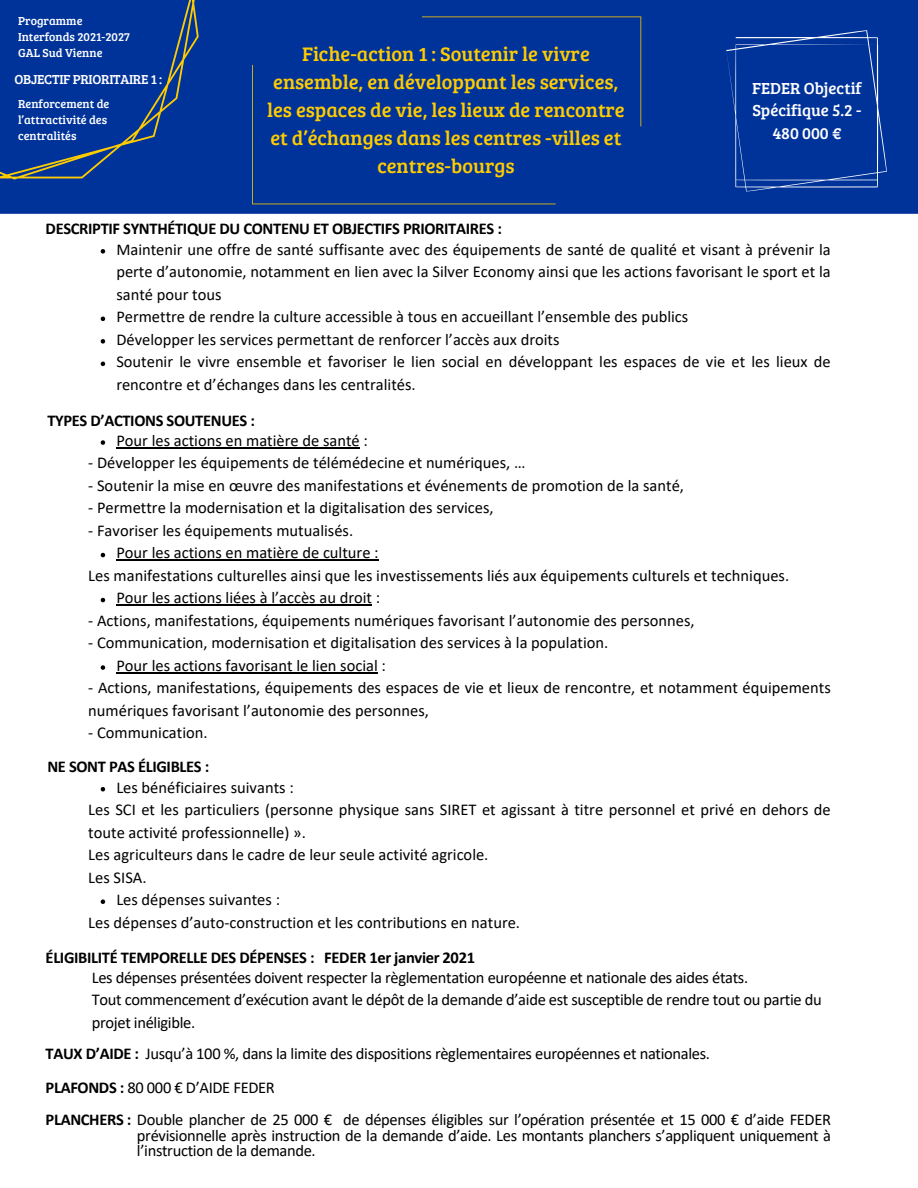
<style>
.page{position:relative;width:918px;height:1188px;background:#fff}
.page>*{position:absolute;margin:0;border:0;box-sizing:border-box;transform-origin:0 0}
.t1{font:20.25px/28.2px "Bree Serif";color:#fc0;text-align:center}
.t2{font:16.5px/22.5px "Calibri";color:#000}
.t3{font:16.5px/22.5px "Calibri";letter-spacing:-.02em;color:#000}
.t4{font:700 16.5px "Calibri";letter-spacing:-.02em;color:#000}
.t5{font:16.5px/22.5px "Bree Serif";color:#fff;text-align:center}
.t6{font:13.5px "Bree Serif";letter-spacing:-.02em;color:#fff}
.t7{font:12px/16px "Bree Serif";color:#fff}
.s1{font-weight:700}
</style>
<div class="page">
<div style="left:0;top:0;width:918px;height:214px;background:#039"></div>
<div style="left:252px;top:16px;width:389px;height:188px;background:#039"></div>
<svg style="left:726px;top:30px;width:161px;height:162px;background:#0a3b9d"></svg>
<svg style="left:101px;top:440px;width:4px;height:5px"></svg>
<hr style="left:116px;top:447px;width:244px;height:1px;background:#000">
<svg style="left:101px;top:553px;width:4px;height:4px"></svg>
<hr style="left:116px;top:560px;width:263px;height:1px;background:#000">
<svg style="left:101px;top:598px;width:4px;height:4px"></svg>
<hr style="left:116px;top:605px;width:256px;height:1px;background:#000">
<svg style="left:101px;top:665px;width:4px;height:5px"></svg>
<hr style="left:116px;top:672px;width:262px;height:1px;background:#000">
<div style="left:0;top:0;width:204px;height:186px;background:#039"></div>
<svg style="left:101px;top:249px;width:4px;height:5px"></svg>
<svg style="left:101px;top:317px;width:4px;height:4px"></svg>
<svg style="left:101px;top:339px;width:4px;height:5px"></svg>
<svg style="left:101px;top:362px;width:4px;height:4px"></svg>
<svg style="left:101px;top:787px;width:4px;height:4px"></svg>
<svg style="left:101px;top:899px;width:4px;height:5px"></svg>
<p class="t7" style="left:18px;top:12px;width:66px">Programme</p>
<p class="t7" style="left:18px;top:28px;width:113px">Interfonds 2021-2027</p>
<p class="t7" style="left:18px;top:44px;width:86px">GAL Sud Vienne</p>
<p class="t6" style="left:15px;top:69px;width:149px">OBJECTIF PRIORITAIRE 1 :</p>
<p class="t7" style="left:18px;top:95px;width:93px">Renforcement de l’attractivité des centralités</p>
<p class="t1" style="left:267px;top:38px;width:359px">Fiche-action 1 : Soutenir le vivre ensemble, en développant les services, les espaces de vie, les lieux de rencontre et d’échanges dans les centres -villes et centres-bourgs</p>
<p class="t5" style="left:752px;top:76px;width:111px">FEDER Objectif<br>Spécifique 5.2 -<br>480 000 €</p>
<p class="t4" style="left:46px;top:222px;width:458px">DESCRIPTIF SYNTHÉTIQUE DU CONTENU ET OBJECTIFS PRIORITAIRES :</p>
<p class="t2" style="left:116px;top:239px;width:716px;text-align:justify">Maintenir une offre de santé suffisante avec des équipements de santé de qualité et visant à prévenir la perte d’autonomie, notamment en lien avec la Silver Economy ainsi que les actions favorisant le sport et la santé pour tous</p>
<p class="t2" style="left:116px;top:307px;width:574px">Permettre de rendre la culture accessible à tous en accueillant l’ensemble des publics</p>
<p class="t2" style="left:116px;top:329px;width:445px">Développer les services permettant de renforcer l’accès aux droits</p>
<p class="t2" style="left:116px;top:352px;width:716px">Soutenir le vivre ensemble et favoriser le lien social en développant les espaces de vie et les lieux de rencontre et d’échanges dans les centralités.</p>
<p class="t4" style="left:47px;top:413px;width:209px">TYPES D’ACTIONS SOUTENUES :</p>
<p class="t2" style="left:116px;top:431px;width:253px">Pour les actions en matière de santé :</p>
<p class="t2" style="left:88px;top:453px;width:439px">- Développer les équipements de télémédecine et numériques, …</p>
<p class="t2" style="left:88px;top:476px;width:597px">- Soutenir la mise en œuvre des manifestations et événements de promotion de la santé,</p>
<p class="t2" style="left:88px;top:498px;width:407px">- Permettre la modernisation et la digitalisation des services,</p>
<p class="t2" style="left:88px;top:521px;width:266px">- Favoriser les équipements mutualisés.</p>
<p class="t2" style="left:88px;top:566px;width:702px">Les manifestations culturelles ainsi que les investissements liés aux équipements culturels et techniques.</p>
<p class="t2" style="left:88px;top:611px;width:608px">- Actions, manifestations, équipements numériques favorisant l’autonomie des personnes,</p>
<p class="t2" style="left:88px;top:633px;width:522px">- Communication, modernisation et digitalisation des services à la population.</p>
<p class="t2" style="left:88px;top:678px;width:744px">- Actions, manifestations, équipements des espaces de vie et lieux de rencontre, et notamment équipements numériques favorisant l’autonomie des personnes,</p>
<p class="t2" style="left:88px;top:723px;width:121px">- Communication.</p>
<p class="t2" style="left:116px;top:543px;width:264px">Pour les actions en matière de culture :</p>
<p class="t2" style="left:116px;top:588px;width:265px">Pour les actions liées à l’accès au droit :</p>
<p class="t2" style="left:116px;top:656px;width:271px">Pour les actions favorisant le lien social :</p>
<p class="t4" style="left:47px;top:760px;width:163px">NE SONT PAS ÉLIGIBLES :</p>
<p class="t2" style="left:116px;top:777px;width:179px">Les bénéficiaires suivants :</p>
<p class="t2" style="left:88px;top:800px;width:744px">Les SCI et les particuliers (personne physique sans SIRET et agissant à titre personnel et privé en dehors de toute activité professionnelle) ».</p>
<p class="t2" style="left:88px;top:845px;width:402px">Les agriculteurs dans le cadre de leur seule activité agricole.</p>
<p class="t2" style="left:88px;top:867px;width:60px">Les SISA.</p>
<p class="t2" style="left:88px;top:912px;width:433px">Les dépenses d’auto-construction et les contributions en nature.</p>
<p class="t2" style="left:116px;top:890px;width:165px">Les dépenses suivantes :</p>
<p class="t4" style="left:46px;top:950px;width:270px">ÉLIGIBILITÉ TEMPORELLE DES DÉPENSES :</p>
<p class="t3" style="left:92px;top:967px;width:658px">Les dépenses présentées doivent respecter la règlementation européenne et nationale des aides états.</p>
<p class="t3" style="left:92px;top:990px;width:731px">Tout commencement d’exécution avant le dépôt de la demande d’aide est susceptible de rendre tout ou partie du projet inéligible.</p>
<p class="t3" style="left:46px;top:1044px;width:666px"><span class="s1">TAUX D’AIDE :</span> Jusqu’à 100 %, dans la limite des dispositions règlementaires européennes et nationales.</p>
<p class="t3" style="left:46px;top:1078px;width:231px"><span class="s1">PLAFONDS :</span> 80 000 € D’AIDE FEDER</p>
<p class="t4" style="left:324px;top:950px;width:152px">FEDER 1er janvier 2021</p>
<p class="t3" style="left:46px;top:1109px;width:787px"><span class="s1">PLANCHERS :</span> Double plancher de 25 000 € de dépenses éligibles sur l’opération présentée et 15 000 € d’aide FEDER</p>
<p class="t3" style="left:137px;top:1129px;width:696px;line-height:15.8px">prévisionnelle après instruction de la demande d’aide. Les montants planchers s’appliquent uniquement à l’instruction de la demande.</p>
</div>
